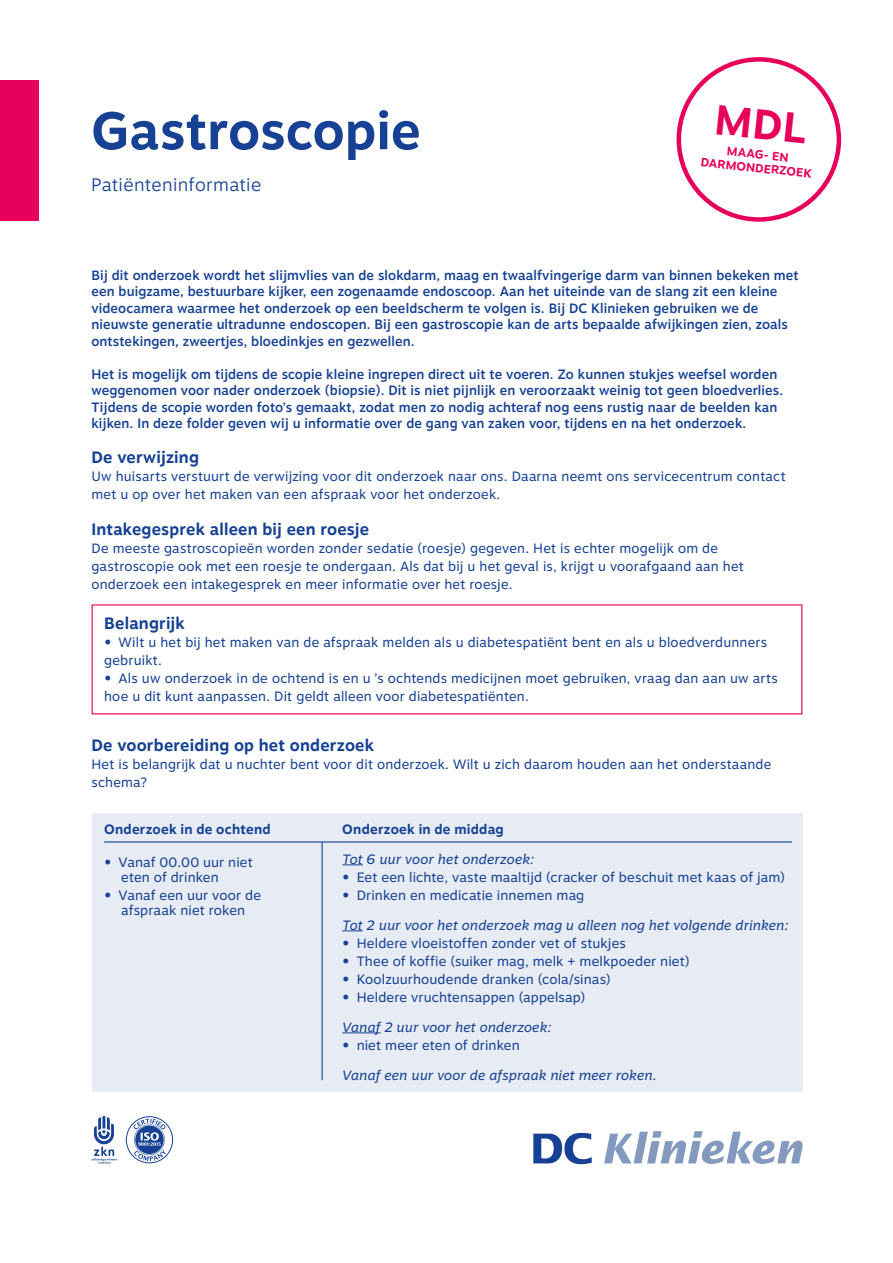
<style>
.page{position:relative;width:893px;height:1263px;background:#fff}
.page>*{position:absolute;margin:0;border:0;box-sizing:border-box;transform-origin:0 0}
.t1{font:700 52.5px "Motiva Sans";color:#164194}
.t2{font:300 18px "Motiva Sans";letter-spacing:.02em;color:#164194}
.t3{font:700 16.5px "Motiva Sans";letter-spacing:.015em;color:#164194}
.t4{font:13.5px/18px "Motiva Sans";letter-spacing:.015em;color:#164194}
.t5{font:500 13.5px/16.5px "Motiva Sans";letter-spacing:.01em;color:#164194}
.t6{font:italic 13.5px "Motiva Sans";letter-spacing:.005em;color:#164194}
.t7{font:700 13.5px "Motiva Sans";letter-spacing:.02em;color:#164194}
.t8{font:700 12px/13.5px "Motiva Sans";color:#e6005b;text-align:center}
.s1{font-size:24px}
</style>
<div class="page">
<div style="left:92px;top:813px;width:711px;height:279px;background:#e7ebf4"></div>
<div style="left:0;top:80px;width:38px;height:140px;background:#e6005b"></div>
<div style="left:677px;top:57px;width:164px;height:165px;border:4px solid #e6005b;border-radius:50%"></div>
<svg style="left:604px;top:1131px;width:199px;height:33px"></svg>
<svg style="left:533px;top:1133px;width:59px;height:31px"></svg>
<svg style="left:91px;top:1116px;width:26px;height:47px"></svg>
<svg style="left:126px;top:1116px;width:47px;height:47px"></svg>
<svg style="left:342px;top:864px;width:21px;height:1px"></svg>
<svg style="left:342px;top:930px;width:21px;height:1px"></svg>
<hr style="left:342px;top:1032px;width:39px;height:1px;background:#164194">
<hr style="left:104px;top:841px;width:688px;height:1px;background:#164194">
<hr style="left:322px;top:842px;width:1px;height:238px;background:#164194">
<h1 class="t1" style="left:91px;top:92px;width:331px">Gastroscopie</h1>
<h2 class="t2" style="left:91px;top:172px;width:172px">Patiënteninformatie</h2>
<p class="t8" style="left:703px;top:141px;width:113px;rotate:6deg">MAAG- EN<br>DARMONDERZOEK</p>
<p class="t5" style="left:91px;top:266px;width:709px">Bij dit onderzoek wordt het slijmvlies van de slokdarm, maag en twaalfvingerige darm van binnen bekeken met een buigzame, bestuurbare kijker, een zogenaamde endoscoop. Aan het uiteinde van de slang zit een kleine videocamera waarmee het onderzoek op een beeldscherm te volgen is. Bij DC Klinieken gebruiken we de nieuwste generatie ultradunne endoscopen. Bij een gastroscopie kan de arts bepaalde afwijkingen zien, zoals ontstekingen, zweertjes, bloedinkjes en gezwellen.</p>
<p class="t5" style="left:91px;top:365px;width:693px">Het is mogelijk om tijdens de scopie kleine ingrepen direct uit te voeren. Zo kunnen stukjes weefsel worden weggenomen voor nader onderzoek (biopsie). Dit is niet pijnlijk en veroorzaakt weinig tot geen bloedverlies.<br>Tijdens de scopie worden foto’s gemaakt, zodat men zo nodig achteraf nog eens rustig naar de beelden kan kijken. In deze folder geven wij u informatie over de gang van zaken voor, tijdens en na het onderzoek.</p>
<p class="t3" style="left:91px;top:445px;width:109px">De verwijzing</p>
<p class="t4" style="left:91px;top:467px;width:696px">Uw huisarts verstuurt de verwijzing voor dit onderzoek naar ons. Daarna neemt ons servicecentrum contact met u op over het maken van een afspraak voor het onderzoek.</p>
<p class="t3" style="left:91px;top:517px;width:279px">Intakegesprek alleen bij een roesje</p>
<p class="t4" style="left:91px;top:539px;width:654px">De meeste gastroscopieën worden zonder sedatie (roesje) gegeven. Het is echter mogelijk om de gastroscopie ook met een roesje te ondergaan. Als dat bij u het geval is, krijgt u voorafgaand aan het onderzoek een intakegesprek en meer informatie over het roesje.</p>
<p class="t3" style="left:104px;top:611px;width:82px">Belangrijk</p>
<p class="t4" style="left:104px;top:633px;width:664px"><span class="s1">•</span> Wilt u het bij het maken van de afspraak melden als u diabetespatiënt bent en als u bloedverdunners gebruikt.</p>
<p class="t4" style="left:104px;top:669px;width:675px"><span class="s1">•</span> Als uw onderzoek in de ochtend is en u ’s ochtends medicijnen moet gebruiken, vraag dan aan uw arts hoe u dit kunt aanpassen. Dit geldt alleen voor diabetespatiënten.</p>
<p class="t3" style="left:91px;top:733px;width:284px">De voorbereiding op het onderzoek</p>
<p class="t4" style="left:91px;top:755px;width:681px">Het is belangrijk dat u nuchter bent voor dit onderzoek. Wilt u zich daarom houden aan het onderstaande schema?</p>
<p class="t7" style="left:104px;top:819px;width:168px">Onderzoek in de ochtend</p>
<p class="t4" style="left:121px;top:855px;width:133px;line-height:15px;text-indent:-17px"><span class="s1">•</span> Vanaf 00.00 uur niet eten of drinken</p>
<p class="t4" style="left:104px;top:888px;width:158px;line-height:15px;text-align:center"><span class="s1">•</span> Vanaf een uur voor de afspraak niet roken</p>
<p class="t7" style="left:342px;top:819px;width:163px">Onderzoek in de middag</p>
<p class="t6" style="left:342px;top:849px;width:194px">Tot 6 uur voor het onderzoek:</p>
<p class="t4" style="left:342px;top:868px;width:444px"><span class="s1">•</span> Eet een lichte, vaste maaltijd (cracker of beschuit met kaas of jam)</p>
<p class="t4" style="left:342px;top:886px;width:244px"><span class="s1">•</span> Drinken en medicatie innemen mag</p>
<p class="t6" style="left:342px;top:915px;width:448px">Tot 2 uur voor het onderzoek mag u alleen nog het volgende drinken:</p>
<p class="t4" style="left:342px;top:934px;width:285px"><span class="s1">•</span> Heldere vloeistoffen zonder vet of stukjes</p>
<p class="t4" style="left:342px;top:952px;width:349px"><span class="s1">•</span> Thee of koffie (suiker mag, melk + melkpoeder niet)</p>
<p class="t4" style="left:342px;top:970px;width:270px"><span class="s1">•</span> Koolzuurhoudende dranken (cola/sinas)</p>
<p class="t4" style="left:342px;top:988px;width:244px"><span class="s1">•</span> Heldere vruchtensappen (appelsap)</p>
<p class="t6" style="left:342px;top:1017px;width:211px">Vanaf 2 uur voor het onderzoek:</p>
<p class="t4" style="left:342px;top:1036px;width:179px"><span class="s1">•</span> niet meer eten of drinken</p>
<p class="t6" style="left:342px;top:1065px;width:316px">Vanaf een uur voor de afspraak niet meer roken.</p>
</div>
